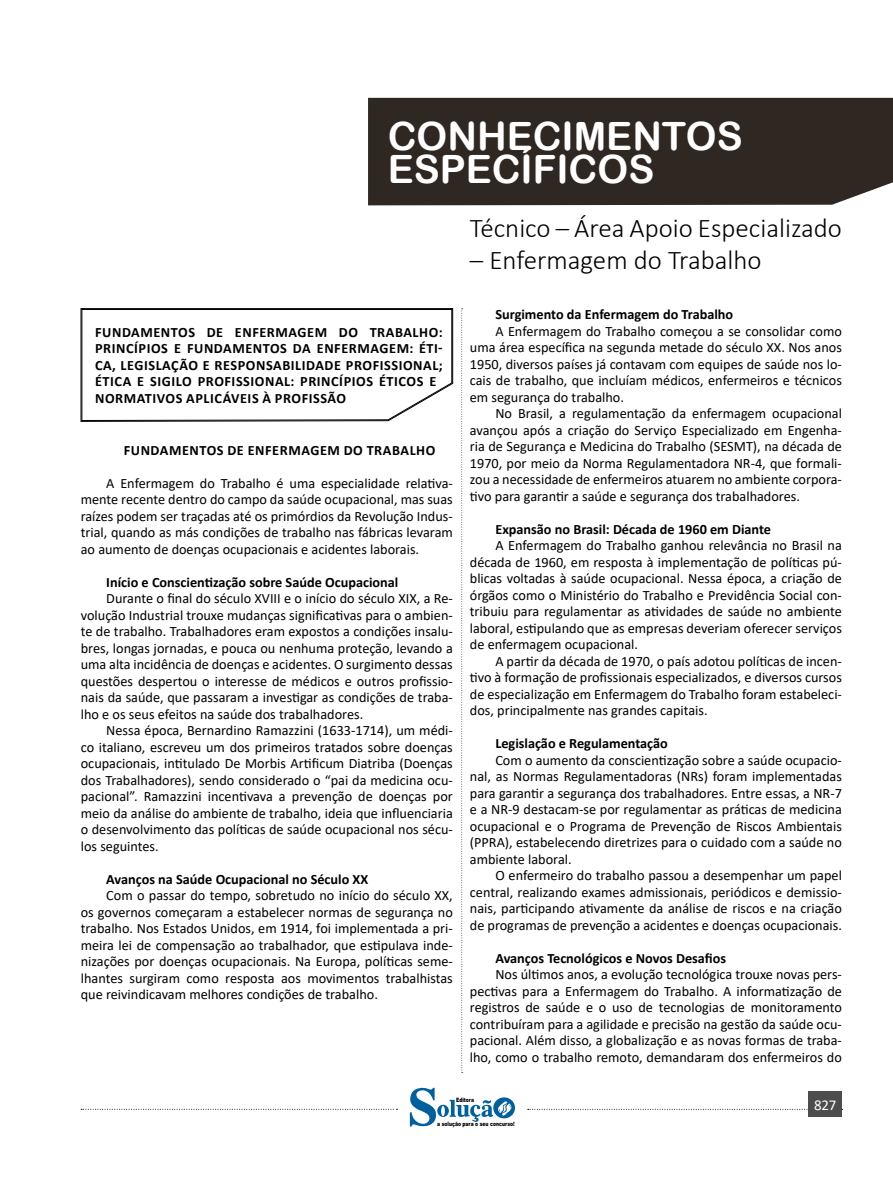
<style>
.page{position:relative;width:893px;height:1191px;background:#fff}
.page>*{position:absolute;margin:0;border:0;box-sizing:border-box;transform-origin:0 0}
.t1{font:39px/33px "Arial Rounded MT Bold";color:#fff}
.t2{font:300 27px "Calibri";color:#000}
.t3{font:15px "Calibri";color:#fff}
.TEXTO_BASE{font:14.25px/16.5px "Calibri";color:#000;text-align:justify}
.TOPICOS{font:700 14.25px "Calibri";color:#000}
.CAIXINHAS{font:700 14.25px/16.5px "Calibri";letter-spacing:.04em;color:#000}
.TITULO_DE_LEI{font:700 14.25px "Calibri";letter-spacing:.04em;color:#000}
.t4{font:900 6px "Arial";color:#000;scale:.76 1}
</style>
<div class="page">
<svg style="left:461px;top:308px;width:2px;height:765px"></svg>
<div style="left:368px;top:98px;width:525px;height:107px;background:#2f2722"></div>
<div style="left:388px;top:122px;width:489px;height:61px;background:#2f2722"></div>
<svg style="left:81px;top:1108px;width:316px;height:1px"></svg>
<svg style="left:528px;top:1109px;width:315px;height:1px"></svg>
<div style="left:809px;top:1091px;width:33px;height:26px;background:#4d4d4d"></div>
<svg style="left:410px;top:1087px;width:105px;height:40px"></svg>
<svg style="left:81px;top:308px;width:372px;height:114px"></svg>
<h1 class="t1" style="left:388px;top:119px;width:357px">CONHECIMENTOS<br>ESPECÍFICOS</h1>
<p class="CAIXINHAS" style="left:95px;top:324px;width:349px">FUNDAMENTOS DE ENFERMAGEM DO TRABALHO:<br>PRINCÍPIOS E FUNDAMENTOS DA ENFERMAGEM: ÉTI-CA, LEGISLAÇÃO E RESPONSABILIDADE PROFISSIONAL; ÉTICA E SIGILO PROFISSIONAL: PRINCÍPIOS ÉTICOS E NORMATIVOS APLICÁVEIS À PROFISSÃO</p>
<p class="TITULO_DE_LEI" style="left:124px;top:440px;width:313px">FUNDAMENTOS DE ENFERMAGEM DO TRABALHO</p>
<p class="TEXTO_BASE" style="left:81px;top:474px;width:374px;text-indent:26px">A Enfermagem do Trabalho é uma especialidade relativa&shy;mente recente dentro do campo da saúde ocupacional, mas suas raízes podem ser traçadas até os primórdios da Revolução Indus&shy;trial, quando as más condições de trabalho nas fábricas levaram ao aumento de doenças ocupacionais e acidentes laborais.</p>
<p class="TOPICOS" style="left:106px;top:572px;width:294px">Início e Conscientização sobre Saúde Ocupacional</p>
<p class="TEXTO_BASE" style="left:81px;top:590px;width:374px;text-indent:26px">Durante o final do século XVIII e o início do século XIX, a Re&shy;volução Industrial trouxe mudanças significativas para o ambien&shy;te de trabalho. Trabalhadores eram expostos a condições insalu&shy;bres, longas jornadas, e pouca ou nenhuma proteção, levando a uma alta incidência de doenças e acidentes. O surgimento dessas questões despertou o interesse de médicos e outros profissio&shy;nais da saúde, que passaram a investigar as condições de traba&shy;lho e os seus efeitos na saúde dos trabalhadores.</p>
<p class="TEXTO_BASE" style="left:81px;top:722px;width:374px;text-indent:26px">Nessa época, Bernardino Ramazzini (1633-1714), um médi&shy;co italiano, escreveu um dos primeiros tratados sobre doenças ocupacionais, intitulado De Morbis Artificum Diatriba (Doenças dos Trabalhadores), sendo considerado o “pai da medicina ocu&shy;pacional”. Ramazzini incentivava a prevenção de doenças por meio da análise do ambiente de trabalho, ideia que influenciaria o desenvolvimento das políticas de saúde ocupacional nos sécu&shy;los seguintes.</p>
<p class="TOPICOS" style="left:106px;top:869px;width:263px">Avanços na Saúde Ocupacional no Século XX</p>
<p class="TEXTO_BASE" style="left:81px;top:887px;width:374px;text-indent:26px">Com o passar do tempo, sobretudo no início do século XX, os governos começaram a estabelecer normas de segurança no trabalho. Nos Estados Unidos, em 1914, foi implementada a pri&shy;meira lei de compensação ao trabalhador, que estipulava inde&shy;nizações por doenças ocupacionais. Na Europa, políticas seme&shy;lhantes surgiram como resposta aos movimentos trabalhistas que reivindicavam melhores condições de trabalho.</p>
<h2 class="t2" style="left:470px;top:211px;width:374px">Técnico – Área Apoio Especializado</h2>
<h2 class="t2" style="left:470px;top:244px;width:293px">– Enfermagem do Trabalho</h2>
<p class="TOPICOS" style="left:495px;top:304px;width:239px">Surgimento da Enfermagem do Trabalho</p>
<p class="TEXTO_BASE" style="left:470px;top:322px;width:374px;text-indent:26px">A Enfermagem do Trabalho começou a se consolidar como uma área específica na segunda metade do século XX. Nos anos 1950, diversos países já contavam com equipes de saúde nos lo&shy;cais de trabalho, que incluíam médicos, enfermeiros e técnicos em segurança do trabalho.</p>
<p class="TEXTO_BASE" style="left:470px;top:405px;width:374px;text-indent:26px">No Brasil, a regulamentação da enfermagem ocupacional avançou após a criação do Serviço Especializado em Engenha&shy;ria de Segurança e Medicina do Trabalho (SESMT), na década de 1970, por meio da Norma Regulamentadora NR-4, que formali&shy;zou a necessidade de enfermeiros atuarem no ambiente corpora&shy;tivo para garantir a saúde e segurança dos trabalhadores.</p>
<p class="TOPICOS" style="left:495px;top:519px;width:277px">Expansão no Brasil: Década de 1960 em Diante</p>
<p class="TEXTO_BASE" style="left:470px;top:537px;width:374px;text-indent:26px">A Enfermagem do Trabalho ganhou relevância no Brasil na década de 1960, em resposta à implementação de políticas pú&shy;blicas voltadas à saúde ocupacional. Nessa época, a criação de órgãos como o Ministério do Trabalho e Previdência Social con&shy;tribuiu para regulamentar as atividades de saúde no ambiente laboral, estipulando que as empresas deveriam oferecer serviços de enfermagem ocupacional.</p>
<p class="TEXTO_BASE" style="left:470px;top:652px;width:374px;text-indent:26px">A partir da década de 1970, o país adotou políticas de incen&shy;tivo à formação de profissionais especializados, e diversos cursos de especialização em Enfermagem do Trabalho foram estabeleci&shy;dos, principalmente nas grandes capitais.</p>
<p class="TOPICOS" style="left:495px;top:733px;width:174px">Legislação e Regulamentação</p>
<p class="TEXTO_BASE" style="left:470px;top:751px;width:374px;text-indent:26px">Com o aumento da conscientização sobre a saúde ocupacio&shy;nal, as Normas Regulamentadoras (NRs) foram implementadas para garantir a segurança dos trabalhadores. Entre essas, a NR-7 e a NR-9 destacam-se por regulamentar as práticas de medicina ocupacional e o Programa de Prevenção de Riscos Ambientais (PPRA), estabelecendo diretrizes para o cuidado com a saúde no ambiente laboral.</p>
<p class="TEXTO_BASE" style="left:470px;top:867px;width:374px;text-indent:26px">O enfermeiro do trabalho passou a desempenhar um papel central, realizando exames admissionais, periódicos e demissio&shy;nais, participando ativamente da análise de riscos e na criação de programas de prevenção a acidentes e doenças ocupacionais.</p>
<p class="TOPICOS" style="left:495px;top:948px;width:232px">Avanços Tecnológicos e Novos Desafios</p>
<p class="TEXTO_BASE" style="left:470px;top:966px;width:374px;text-indent:26px">Nos últimos anos, a evolução tecnológica trouxe novas pers&shy;pectivas para a Enfermagem do Trabalho. A informatização de registros de saúde e o uso de tecnologias de monitoramento contribuíram para a agilidade e precisão na gestão da saúde ocu&shy;pacional. Além disso, a globalização e as novas formas de traba&shy;lho, como o trabalho remoto, demandaram dos enfermeiros do</p>
<p class="t4" style="left:456px;top:1095px;width:25px">Editora</p>
<p class="t4" style="left:437px;top:1119px;width:103px">a solução para o seu concurso!</p>
<p class="t3" style="left:814px;top:1094px;width:24px">827</p>
</div>
